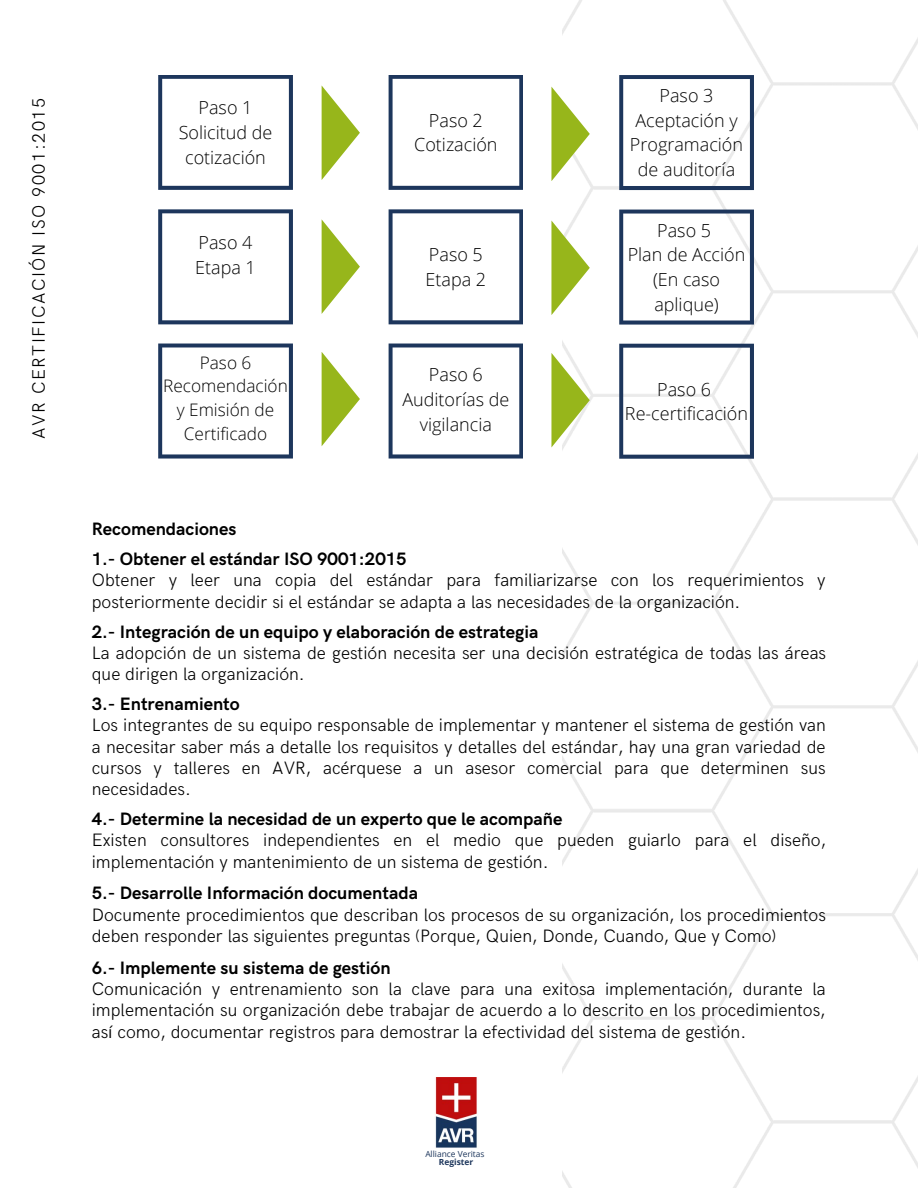
<style>
.page{position:relative;width:918px;height:1188px;background:#fff}
.page>*{position:absolute;margin:0;border:0;box-sizing:border-box;transform-origin:0 0}
.t1{font:300 18px/21.3px "HK Grotesk";color:#000}
.t2{font:700 18px "HK Grotesk";color:#000}
.t3{font:300 18px/24.8px "Open Sans";color:#000;text-align:center}
.t4{font:300 18px "HK Grotesk";letter-spacing:.085em;color:#000}
.t5{font:300 17.25px/23.7px "Open Sans";color:#000;text-align:center}
.t6{font:8.4px "Open Sans";color:#1d365c}
.t7{font:700 8.4px "Open Sans";color:#1d365c}
</style>
<div class="page">
<img style="left:563px;top:0;width:355px;height:1188px">
<img style="left:435px;top:1078px;width:42px;height:70px">
<svg style="left:158px;top:75px;width:135px;height:115px"></svg>
<svg style="left:158px;top:209px;width:135px;height:115px"></svg>
<svg style="left:158px;top:344px;width:135px;height:115px"></svg>
<svg style="left:389px;top:75px;width:134px;height:115px"></svg>
<svg style="left:389px;top:209px;width:134px;height:115px"></svg>
<svg style="left:389px;top:344px;width:134px;height:115px"></svg>
<svg style="left:619px;top:75px;width:135px;height:115px"></svg>
<svg style="left:619px;top:210px;width:135px;height:115px"></svg>
<svg style="left:619px;top:344px;width:135px;height:115px"></svg>
<svg style="left:322px;top:86px;width:38px;height:94px"></svg>
<svg style="left:322px;top:220px;width:38px;height:94px"></svg>
<svg style="left:322px;top:352px;width:38px;height:94px"></svg>
<svg style="left:551px;top:87px;width:39px;height:94px"></svg>
<svg style="left:551px;top:221px;width:39px;height:94px"></svg>
<svg style="left:551px;top:353px;width:39px;height:94px"></svg>
<p class="t4" style="left:29px;top:439px;width:342px;rotate:-90deg">AVR CERTIFICACIÓN ISO 9001:2015</p>
<p class="t3" style="left:199px;top:95px;width:55px">Paso 1</p>
<p class="t3" style="left:179px;top:120px;width:95px">Solicitud de cotización</p>
<p class="t3" style="left:199px;top:230px;width:55px">Paso 4</p>
<p class="t3" style="left:195px;top:254px;width:62px">Etapa 1</p>
<p class="t5" style="left:163px;top:350px;width:126px">Paso 6<br>Recomendación y Emisión de<br>Certificado</p>
<p class="t3" style="left:414px;top:107px;width:85px">Paso 2<br>Cotización</p>
<p class="t3" style="left:429px;top:242px;width:55px">Paso 5</p>
<p class="t3" style="left:426px;top:267px;width:62px">Etapa 2</p>
<p class="t3" style="left:429px;top:362px;width:55px">Paso 6</p>
<p class="t3" style="left:402px;top:386px;width:108px">Auditorías de vigilancia</p>
<p class="t3" style="left:630px;top:83px;width:115px">Paso 3<br>Aceptación y<br>Programación de auditoría</p>
<p class="t3" style="left:657px;top:217px;width:55px">Paso 5</p>
<p class="t3" style="left:628px;top:242px;width:119px">Plan de Acción (En caso aplique)</p>
<p class="t3" style="left:657px;top:376px;width:55px">Paso 6</p>
<p class="t3" style="left:625px;top:401px;width:125px">Re-certificación</p>
<p class="t2" style="left:92px;top:519px;width:146px">Recomendaciones</p>
<p class="t2" style="left:92px;top:549px;width:316px">1.- Obtener el estándar ISO 9001:2015</p>
<p class="t1" style="left:92px;top:570px;width:735px">Obtener y leer una copia del estándar para familiarizarse con los requerimientos y posteriormente decidir si el estándar se adapta a las necesidades de la organización.</p>
<p class="t2" style="left:92px;top:621px;width:448px">2.- Integración de un equipo y elaboración de estrategia</p>
<p class="t1" style="left:92px;top:643px;width:736px">La adopción de un sistema de gestión necesita ser una decisión estratégica de todas las áreas que dirigen la organización.</p>
<p class="t2" style="left:92px;top:694px;width:149px">3.- Entrenamiento</p>
<p class="t1" style="left:92px;top:715px;width:736px;text-align:justify">Los integrantes de su equipo responsable de implementar y mantener el sistema de gestión van a necesitar saber más a detalle los requisitos y detalles del estándar, hay una gran variedad de cursos y talleres en AVR, acérquese a un asesor comercial para que determinen sus necesidades.</p>
<p class="t2" style="left:92px;top:809px;width:472px">4.- Determine la necesidad de un experto que le acompañe</p>
<p class="t1" style="left:92px;top:830px;width:736px">Existen consultores independientes en el medio que pueden guiarlo para el diseño, implementación y mantenimiento de un sistema de gestión.</p>
<p class="t2" style="left:92px;top:883px;width:328px">5.- Desarrolle Información documentada</p>
<p class="t1" style="left:92px;top:905px;width:736px">Documente procedimientos que describan los procesos de su organización, los procedimientos deben responder las siguientes preguntas (Porque, Quien, Donde, Cuando, Que y Como)</p>
<p class="t2" style="left:92px;top:958px;width:300px">6.- Implemente su sistema de gestión</p>
<p class="t1" style="left:92px;top:979px;width:735px;text-align:justify">Comunicación y entrenamiento son la clave para una exitosa implementación, durante la implementación su organización debe trabajar de acuerdo a lo descrito en los procedimientos, así como, documentar registros para demostrar la efectividad del sistema de gestión.</p>
<p class="t6" style="left:425px;top:1148px;width:61px">Alliance Veritas</p>
<p class="t7" style="left:439px;top:1157px;width:36px">Register</p>
</div>
